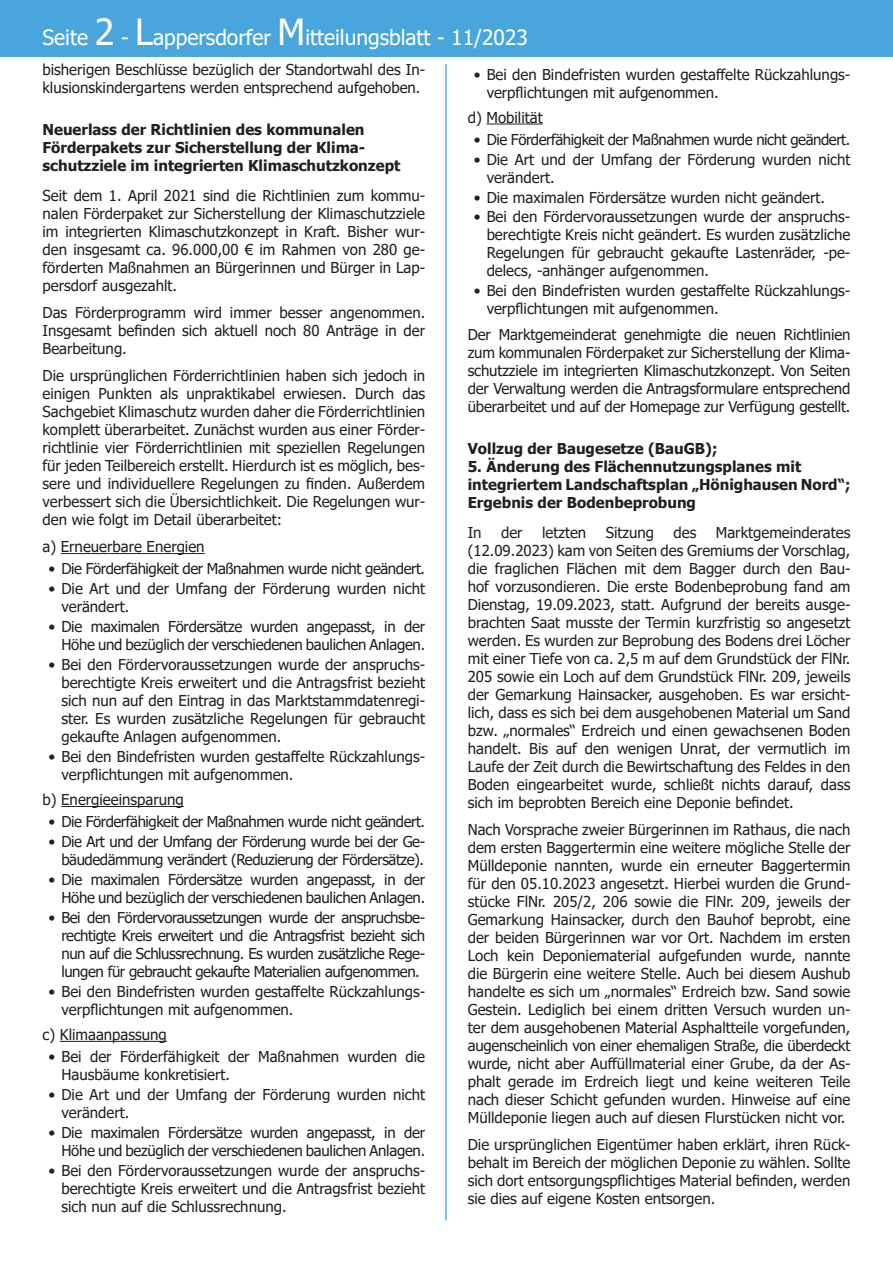
<style>
.page{position:relative;width:893px;height:1263px;background:#fff}
.page>*{position:absolute;margin:0;border:0;box-sizing:border-box;transform-origin:0 0}
.t1{font:21px "Tahoma";color:#fff}
.t2{font:15px/18px "Tahoma";color:#231f20;text-align:justify}
.t3{font:15px/18px "Tahoma";letter-spacing:-.02em;color:#231f20;text-align:right}
.t4{font:700 15px/18px "Tahoma";color:#231f20}
.t5{font:15px/18px "Tahoma";letter-spacing:-.03em;color:#231f20;text-align:right}
.s1{font-size:36px}
</style>
<div class="page">
<div style="left:0;top:0;width:893px;height:57px;background:#48a6dc"></div>
<hr style="left:446px;top:64px;width:1px;height:1156px;background:#0089cf">
<hr style="left:60px;top:1041px;width:107px;height:1px;background:#231f20">
<hr style="left:61px;top:806px;width:123px;height:1px;background:#231f20">
<hr style="left:61px;top:553px;width:144px;height:1px;background:#231f20">
<hr style="left:486px;top:124px;width:57px;height:1px;background:#231f20">
<h1 class="t1" style="left:43px;top:24px;width:487px">Seite <span class="s1">2</span> - <span class="s1">L</span>appersdorfer <span class="s1">M</span>itteilungsblatt - 11/2023</h1>
<p class="t2" style="left:43px;top:62px;width:384px">bisherigen Beschlüsse bezüglich der Standortwahl des In&shy;klusionskindergartens werden entsprechend aufgehoben.</p>
<h5 class="t4" style="left:43px;top:121px;width:359px">Neuerlass der Richtlinien des kommunalen<br>Förderpakets zur Sicherstellung der Klima&shy;schutzziele im integrierten Klimaschutzkonzept</h5>
<p class="t2" style="left:43px;top:188px;width:384px">Seit dem 1. April 2021 sind die Richtlinien zum kommu&shy;nalen Förderpaket zur Sicherstellung der Klimaschutzziele im integrierten Klimaschutzkonzept in Kraft. Bisher wur&shy;den insgesamt ca. 96.000,00 € im Rahmen von 280 ge&shy;förderten Maßnahmen an Bürgerinnen und Bürger in Lap&shy;persdorf ausgezahlt.</p>
<p class="t2" style="left:43px;top:305px;width:384px">Das Förderprogramm wird immer besser angenommen.<br>Insgesamt befinden sich aktuell noch 80 Anträge in der Bearbeitung.</p>
<p class="t2" style="left:43px;top:368px;width:384px">Die ursprünglichen Förderrichtlinien haben sich jedoch in einigen Punkten als unpraktikabel erwiesen. Durch das Sachgebiet Klimaschutz wurden daher die Förderrichtlinien komplett überarbeitet. Zunächst wurden aus einer Förder&shy;richtlinie vier Förderrichtlinien mit speziellen Regelungen für jeden Teilbereich erstellt. Hierdurch ist es möglich, bes&shy;sere und individuellere Regelungen zu finden. Außerdem verbessert sich die Übersichtlichkeit. Die Regelungen wur&shy;den wie folgt im Detail überarbeitet:</p>
<p class="t2" style="left:43px;top:539px;width:164px">a) Erneuerbare Energien</p>
<p class="t5" style="left:49px;top:560px;width:378px">• Die Förderfähigkeit der Maßnahmen wurde nicht geändert.</p>
<p class="t2" style="left:61px;top:580px;width:365px;text-indent:-13px">• Die Art und der Umfang der Förderung wurden nicht verändert.</p>
<p class="t3" style="left:49px;top:618px;width:378px">• Die maximalen Fördersätze wurden angepasst, in der<br>Höhe und bezüglich der verschiedenen baulichen Anlagen.</p>
<p class="t2" style="left:61px;top:656px;width:365px;text-indent:-13px">• Bei den Fördervoraussetzungen wurde der anspruchs&shy;berechtigte Kreis erweitert und die Antragsfrist bezieht sich nun auf den Eintrag in das Marktstammdatenregi&shy;ster. Es wurden zusätzliche Regelungen für gebraucht gekaufte Anlagen aufgenommen.</p>
<p class="t2" style="left:61px;top:748px;width:365px;text-indent:-13px">• Bei den Bindefristen wurden gestaffelte Rückzahlungs&shy;verpflichtungen mit aufgenommen.</p>
<p class="t2" style="left:43px;top:792px;width:143px">b) Energieeinsparung</p>
<p class="t5" style="left:49px;top:813px;width:378px">• Die Förderfähigkeit der Maßnahmen wurde nicht geändert.</p>
<p class="t5" style="left:49px;top:833px;width:378px">• Die Art und der Umfang der Förderung wurde bei der Ge&shy;bäudedämmung verändert (Reduzierung der Fördersätze).</p>
<p class="t3" style="left:49px;top:871px;width:378px">• Die maximalen Fördersätze wurden angepasst, in der<br>Höhe und bezüglich der verschiedenen baulichen Anlagen.</p>
<p class="t2" style="left:61px;top:909px;width:365px;text-indent:-13px">• Bei den Fördervoraussetzungen wurde der anspruchsbe&shy;rechtigte Kreis erweitert und die Antragsfrist bezieht sich nun auf die Schlussrechnung. Es wurden zusätzliche Rege&shy;lungen für gebraucht gekaufte Materialien aufgenommen.</p>
<p class="t2" style="left:61px;top:983px;width:365px;text-indent:-13px">• Bei den Bindefristen wurden gestaffelte Rückzahlungs&shy;verpflichtungen mit aufgenommen.</p>
<p class="t2" style="left:43px;top:1026px;width:126px">c) Klimaanpassung</p>
<p class="t2" style="left:61px;top:1048px;width:365px;text-indent:-13px">• Bei der Förderfähigkeit der Maßnahmen wurden die<br>Hausbäume konkretisiert.</p>
<p class="t2" style="left:61px;top:1086px;width:365px;text-indent:-13px">• Die Art und der Umfang der Förderung wurden nicht verändert.</p>
<p class="t3" style="left:49px;top:1124px;width:378px">• Die maximalen Fördersätze wurden angepasst, in der<br>Höhe und bezüglich der verschiedenen baulichen Anlagen.</p>
<p class="t2" style="left:61px;top:1162px;width:365px;text-indent:-13px">• Bei den Fördervoraussetzungen wurde der anspruchs&shy;berechtigte Kreis erweitert und die Antragsfrist bezieht sich nun auf die Schlussrechnung.</p>
<p class="t2" style="left:487px;top:66px;width:365px;text-indent:-13px">• Bei den Bindefristen wurden gestaffelte Rückzahlungs&shy;verpflichtungen mit aufgenommen.</p>
<p class="t2" style="left:468px;top:109px;width:76px">d) Mobilität</p>
<p class="t5" style="left:474px;top:131px;width:378px">• Die Förderfähigkeit der Maßnahmen wurde nicht geändert.</p>
<p class="t2" style="left:487px;top:151px;width:365px;text-indent:-13px">• Die Art und der Umfang der Förderung wurden nicht verändert.</p>
<p class="t2" style="left:474px;top:189px;width:353px">• Die maximalen Fördersätze wurden nicht geändert.</p>
<p class="t2" style="left:487px;top:209px;width:365px;text-indent:-13px">• Bei den Fördervoraussetzungen wurde der anspruchs&shy;berechtigte Kreis nicht geändert. Es wurden zusätzliche Regelungen für gebraucht gekaufte Lastenräder, -pe&shy;delecs, -anhänger aufgenommen.</p>
<p class="t2" style="left:487px;top:283px;width:365px;text-indent:-13px">• Bei den Bindefristen wurden gestaffelte Rückzahlungs&shy;verpflichtungen mit aufgenommen.</p>
<p class="t2" style="left:468px;top:326px;width:384px">Der Marktgemeinderat genehmigte die neuen Richtlinien zum kommunalen Förderpaket zur Sicherstellung der Klima&shy;schutzziele im integrierten Klimaschutzkonzept. Von Seiten der Verwaltung werden die Antragsformulare entsprechend überarbeitet und auf der Homepage zur Verfügung gestellt.</p>
<h5 class="t4" style="left:468px;top:440px;width:251px">Vollzug der Baugesetze (BauGB);</h5>
<p class="t4" style="left:468px;top:458px;width:384px">5. Änderung des Flächennutzungsplanes mit integriertem Landschaftsplan „Hönighausen Nord“;<br>Ergebnis der Bodenbeprobung</p>
<p class="t2" style="left:468px;top:524px;width:15px">In</p>
<p class="t2" style="left:501px;top:524px;width:23px">der</p>
<p class="t2" style="left:542px;top:524px;width:46px">letzten</p>
<p class="t2" style="left:606px;top:524px;width:50px">Sitzung</p>
<p class="t2" style="left:674px;top:524px;width:24px">des</p>
<p class="t2" style="left:468px;top:524px;width:384px;text-indent:248px">Marktgemeinderates (12.09.2023) kam von Seiten des Gremiums der Vorschlag, die fraglichen Flächen mit dem Bagger durch den Bau&shy;hof vorzusondieren. Die erste Bodenbeprobung fand am Dienstag, 19.09.2023, statt. Aufgrund der bereits ausge&shy;brachten Saat musste der Termin kurzfristig so angesetzt werden. Es wurden zur Beprobung des Bodens drei Löcher mit einer Tiefe von ca. 2,5 m auf dem Grundstück der FlNr.<br>205 sowie ein Loch auf dem Grundstück FlNr. 209, jeweils der Gemarkung Hainsacker, ausgehoben. Es war ersicht&shy;lich, dass es sich bei dem ausgehobenen Material um Sand bzw. „normales“ Erdreich und einen gewachsenen Boden handelt. Bis auf den wenigen Unrat, der vermutlich im Laufe der Zeit durch die Bewirtschaftung des Feldes in den Boden eingearbeitet wurde, schließt nichts darauf, dass sich im beprobten Bereich eine Deponie befindet.</p>
<p class="t2" style="left:468px;top:821px;width:384px">Nach Vorsprache zweier Bürgerinnen im Rathaus, die nach dem ersten Baggertermin eine weitere mögliche Stelle der Mülldeponie nannten, wurde ein erneuter Baggertermin für den 05.10.2023 angesetzt. Hierbei wurden die Grund&shy;stücke FlNr. 205/2, 206 sowie die FlNr. 209, jeweils der Gemarkung Hainsacker, durch den Bauhof beprobt, eine der beiden Bürgerinnen war vor Ort. Nachdem im ersten Loch kein Deponiematerial aufgefunden wurde, nannte die Bürgerin eine weitere Stelle. Auch bei diesem Aushub handelte es sich um „normales“ Erdreich bzw. Sand sowie Gestein. Lediglich bei einem dritten Versuch wurden un&shy;ter dem ausgehobenen Material Asphaltteile vorgefunden, augenscheinlich von einer ehemaligen Straße, die überdeckt wurde, nicht aber Auffüllmaterial einer Grube, da der As&shy;phalt gerade im Erdreich liegt und keine weiteren Teile nach dieser Schicht gefunden wurden. Hinweise auf eine Mülldeponie liegen auch auf diesen Flurstücken nicht vor.</p>
<p class="t2" style="left:468px;top:1136px;width:384px">Die ursprünglichen Eigentümer haben erklärt, ihren Rück&shy;behalt im Bereich der möglichen Deponie zu wählen. Sollte sich dort entsorgungspflichtiges Material befinden, werden sie dies auf eigene Kosten entsorgen.</p>
</div>
